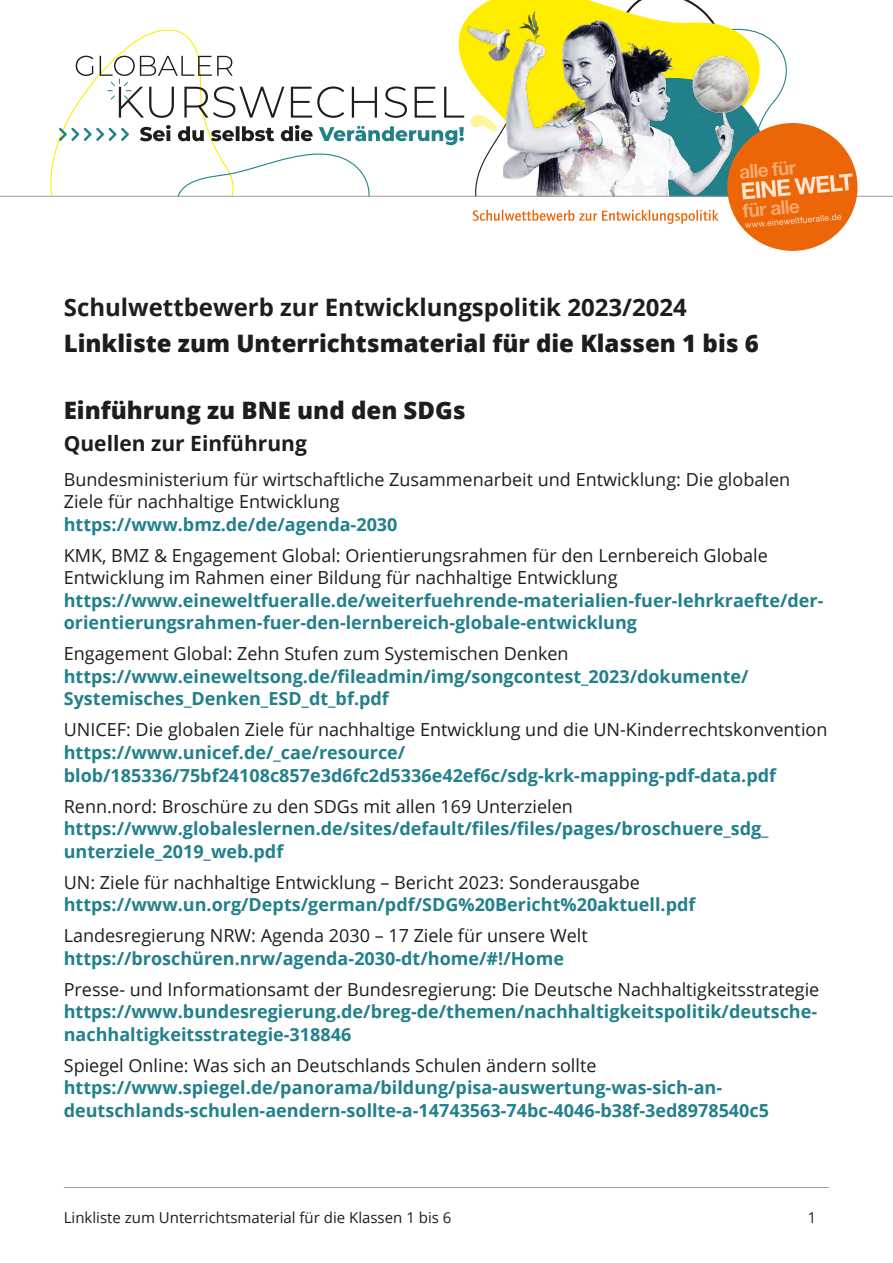
<style>
.page{position:relative;width:893px;height:1263px;background:#fff}
.page>*{position:absolute;margin:0;border:0;box-sizing:border-box;transform-origin:0 0}
.t1{font:800 24px "Open Sans";color:#1d1d1b}
.t2{font:700 24px "Open Sans";color:#1d1d1b}
.t3{font:700 21px "Open Sans";color:#1d1d1b}
.t4{font:700 18px/22.5px "Open Sans";color:#21808a}
.t5{font:18px/22.5px "Open Sans";color:#1d1d1b}
.t6{font:15px "Open Sans";color:#1d1d1b}
.s1{font-weight:700;color:#21808a}
.s2{font-weight:400;color:#1d1d1b}
</style>
<div class="page">
<svg style="left:0;top:14px;width:893px;height:183px"></svg>
<svg style="left:44px;top:20px;width:420px;height:176px"></svg>
<div style="left:727px;top:123px;width:130px;height:128px;background:#ec6608;border-radius:50%"></div>
<svg style="left:470px;top:0;width:383px;height:228px"></svg>
<hr style="left:64px;top:1187px;width:765px;height:1px;background:#9d9d9c">
<h1 class="t2" style="left:64px;top:290px;width:625px">Schulwettbewerb zur Entwicklungspolitik 2023/2024</h1>
<h1 class="t1" style="left:64px;top:325px;width:697px">Linkliste zum Unterrichtsmaterial für die Klassen 1 bis 6</h1>
<h1 class="t1" style="left:64px;top:392px;width:403px">Einführung zu BNE und den SDGs</h1>
<h2 class="t3" style="left:64px;top:428px;width:245px">Quellen zur Einführung</h2>
<p class="t5" style="left:64px;top:468px;width:728px">Bundesministerium für wirtschaftliche Zusammenarbeit und Entwicklung: Die globalen<br>Ziele für nachhaltige Entwicklung<br><span class="s1">https://www.bmz.de/de/agenda-2030</span></p>
<p class="t4" style="left:64px;top:544px;width:761px"><span class="s2">KMK, BMZ &amp; Engagement Global: Orientierungsrahmen für den Lernbereich Globale Entwicklung im Rahmen einer Bildung für nachhaltige Entwicklung </span>https://www.eineweltfueralle.de/weiterfuehrende-materialien-fuer-lehrkraefte/der&shy;orientierungsrahmen-fuer-den-lernbereich-globale-entwicklung</p>
<p class="t4" style="left:64px;top:642px;width:686px"><span class="s2">Engagement Global: Zehn Stufen zum Systemischen Denken </span>https://www.eineweltsong.de/fileadmin/img/songcontest_2023/dokumente/<br>Systemisches_Denken_ESD_dt_bf.pdf</p>
<p class="t4" style="left:64px;top:718px;width:765px"><span class="s2">UNICEF: Die globalen Ziele für nachhaltige Entwicklung und die UN-Kinderrechtskonvention </span>https://www.unicef.de/_cae/resource/ blob/185336/75bf24108c857e3d6fc2d5336e42ef6c/sdg-krk-mapping-pdf-data.pdf</p>
<p class="t4" style="left:64px;top:794px;width:706px"><span class="s2">Renn.nord: Broschüre zu den SDGs mit allen 169 Unterzielen </span>https://www.globaleslernen.de/sites/default/files/files/pages/broschuere_sdg_ unterziele_2019_web.pdf</p>
<p class="t4" style="left:64px;top:870px;width:633px"><span class="s2">UN: Ziele für nachhaltige Entwicklung – Bericht 2023: Sonderausgabe </span>https://www.un.org/Depts/german/pdf/SDG%20Bericht%20aktuell.pdf</p>
<p class="t5" style="left:64px;top:924px;width:525px">Landesregierung NRW: Agenda 2030 – 17 Ziele für unsere Welt <span class="s1">https://broschüren.nrw/agenda-2030-dt/home/#!/Home</span></p>
<p class="t4" style="left:64px;top:977px;width:757px;text-align:justify"><span class="s2">Presse- und Informationsamt der Bundesregierung: Die Deutsche Nachhaltigkeitsstrategie </span>https://www.bundesregierung.de/breg-de/themen/nachhaltigkeitspolitik/deutsche&shy;nachhaltigkeitsstrategie-318846</p>
<p class="t4" style="left:64px;top:1053px;width:707px"><span class="s2">Spiegel Online: Was sich an Deutschlands Schulen ändern sollte </span>https://www.spiegel.de/panorama/bildung/pisa-auswertung-was-sich-an&shy;deutschlands-schulen-aendern-sollte-a-14743563-74bc-4046-b38f-3ed8978540c5</p>
<p class="t6" style="left:64px;top:1207px;width:389px">Linkliste zum Unterrichtsmaterial für die Klassen 1 bis 6</p>
<p class="t6" style="left:808px;top:1207px;width:10px">1</p>
</div>
